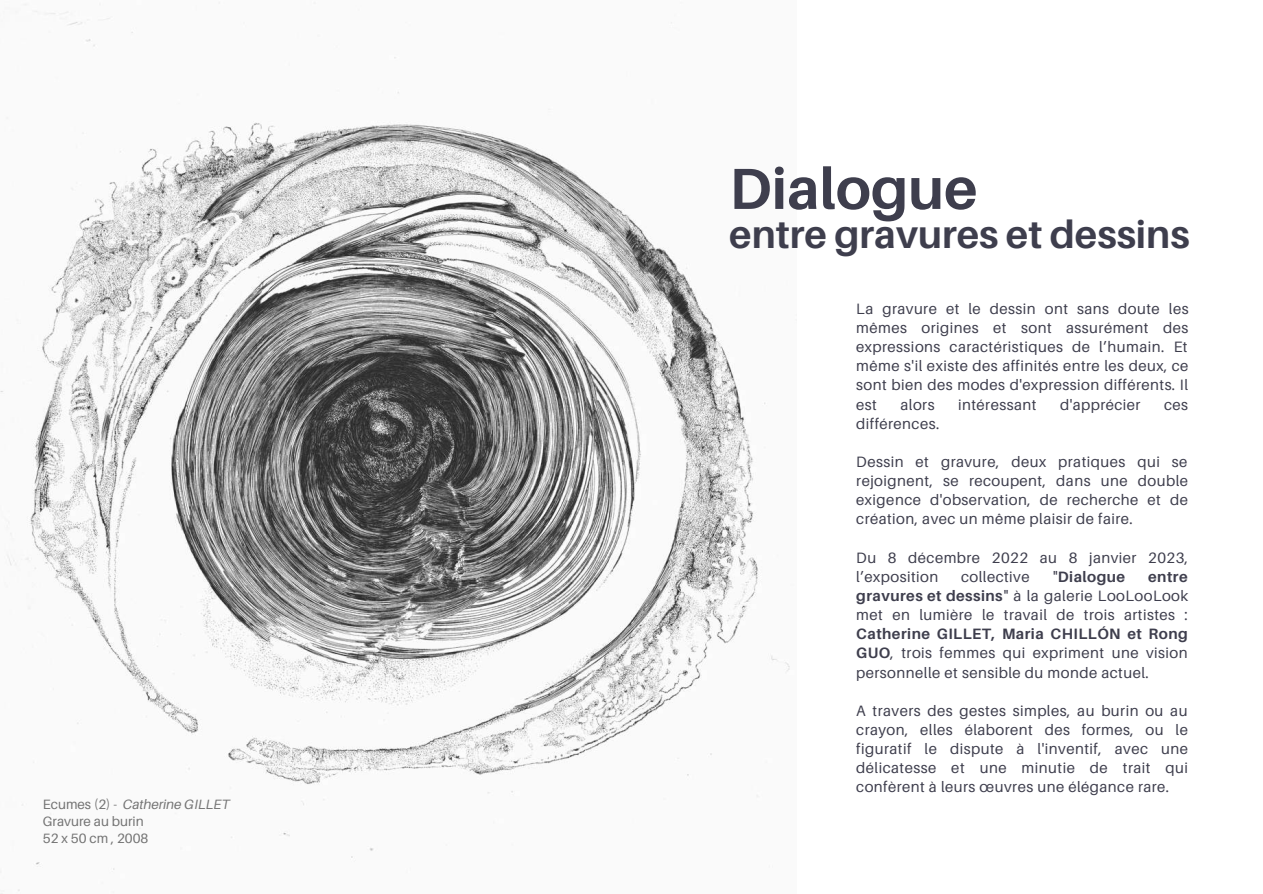
<style>
.page{position:relative;width:1263px;height:894px;background:#fff}
.page>*{position:absolute;margin:0;border:0;box-sizing:border-box;transform-origin:0 0}
.t1{font:700 57.9px "Aileron";color:#3e3e4d}
.t2{font:700 38.85px "Aileron";color:#3e3e4d}
.t3{font:15px/19px "Aileron";letter-spacing:.03em;color:#3e3e4d;text-align:justify}
.t4{font:700 15px "Aileron";letter-spacing:.03em;color:#3e3e4d}
.t5{font:13.5px/16.8px "Aileron";color:#737373}
.s1{font-style:italic}
.s2{font-weight:400}
.s3{font-weight:700}
</style>
<div class="page">
<img style="left:0;top:2px;width:790px;height:890px">
<p class="t5" style="left:43px;top:795px;width:188px">Ecumes (2) - <span class="s1">Catherine GILLET<br></span>Gravure au burin<br>52 x 50 cm , 2008</p>
<h1 class="t1" style="left:729px;top:153px;width:250px">Dialogue</h1>
<h2 class="t2" style="left:729px;top:210px;width:462px">entre gravures et dessins</h2>
<p class="t3" style="left:856px;top:299px;width:334px">La gravure et le dessin ont sans doute les mêmes origines et sont assurément des expressions caractéristiques de l’humain. Et même s'il existe des affinités entre les deux, ce sont bien des modes d'expression différents. Il est</p>
<p class="t3" style="left:900px;top:394px;width:36px">alors</p>
<p class="t3" style="left:958px;top:394px;width:80px">intéressant</p>
<p class="t3" style="left:1060px;top:394px;width:82px">d'apprécier</p>
<p class="t3" style="left:1164px;top:394px;width:25px">ces</p>
<p class="t3" style="left:856px;top:413px;width:85px">différences.</p>
<p class="t3" style="left:856px;top:452px;width:333px">Dessin et gravure, deux pratiques qui se rejoignent, se recoupent, dans une double exigence d'observation, de recherche et de création, avec un même plaisir de faire.</p>
<p class="t3" style="left:856px;top:547px;width:333px">Du 8 décembre 2022 au 8 janvier 2023, l’exposition</p>
<p class="t3" style="left:961px;top:566px;width:70px">collective</p>
<p class="t4" style="left:1052px;top:567px;width:74px"><span class="s2">"</span>Dialogue</p>
<p class="t3" style="left:856px;top:566px;width:334px;text-indent:292px"><span class="s3">entre gravures et dessins</span>" à la galerie LooLooLook met en lumière le travail de trois artistes :</p>
<p class="t3" style="left:856px;top:624px;width:333px"><span class="s3">Catherine GILLET, Maria CHILLÓN et Rong GUO</span>, trois femmes qui expriment une vision personnelle et sensible du monde actuel.</p>
<p class="t3" style="left:856px;top:700px;width:333px">A travers des gestes simples, au burin ou au crayon, elles élaborent des formes, ou le figuratif le dispute à l'inventif, avec une délicatesse et une minutie de trait qui confèrent à leurs œuvres une élégance rare.</p>
</div>
